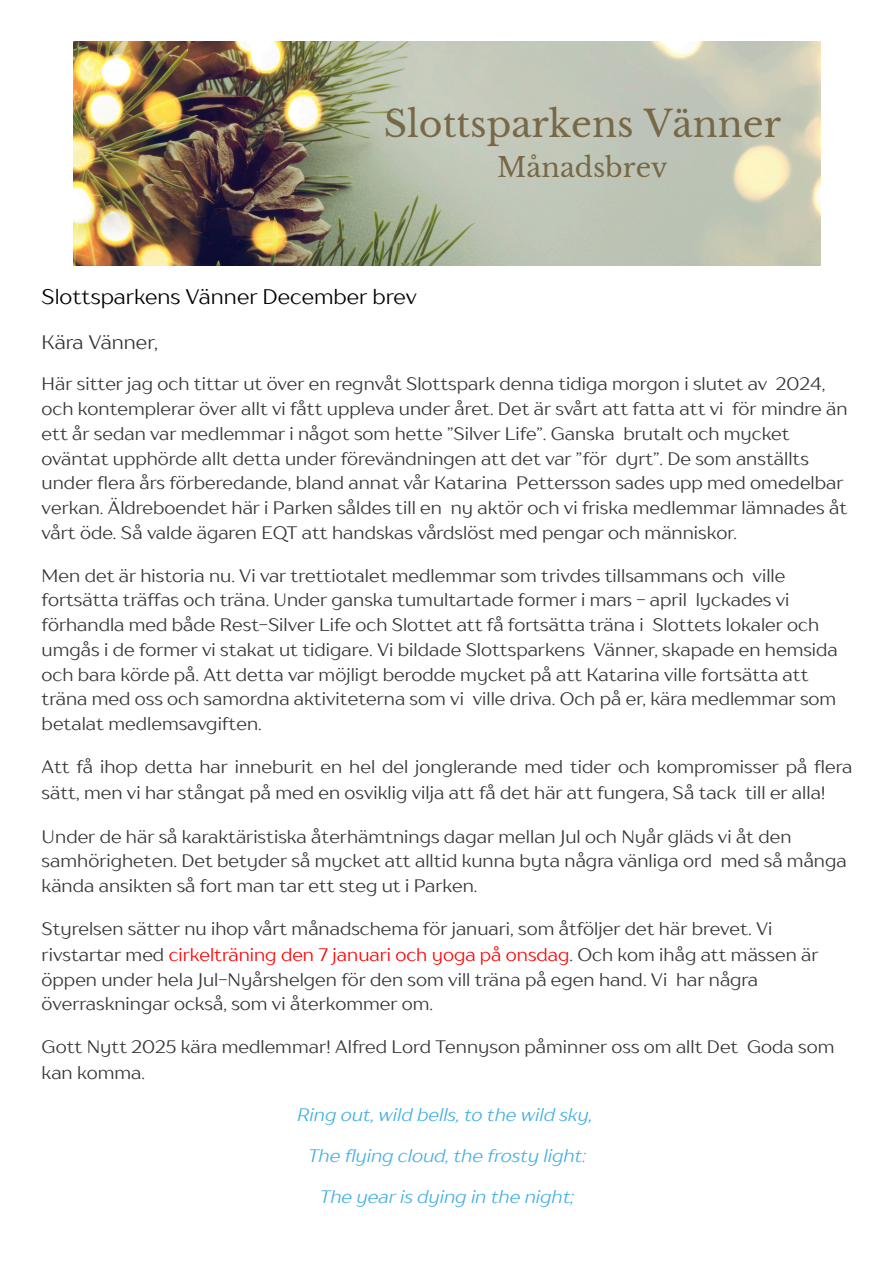
<style>
.page{position:relative;width:894px;height:1263px;background:#fff}
.page>*{position:absolute;margin:0;border:0;box-sizing:border-box;transform-origin:0 0}
.t1{font:36.3px "Libre Baskerville";color:#776847}
.t2{font:26.85px "Libre Baskerville";color:#776847}
.t3{font:21px "TT Drugs";color:#000}
.t4{font:19.5px "TT Drugs";color:#343434}
.t5{font:18px/24.8px "TT Drugs";color:#343434}
.t6{font:italic 18px "TT Drugs";color:#45b0e1}
.s1{color:#f00}
</style>
<div class="page">
<img style="left:73px;top:42px;width:747px;height:224px">
<p class="t1" style="left:383px;top:101px;width:398px">Slottsparkens Vänner</p>
<p class="t2" style="left:497px;top:151px;width:172px">Månadsbrev</p>
<h1 class="t3" style="left:42px;top:283px;width:376px">Slottsparkens Vänner December brev</h1>
<h2 class="t4" style="left:42px;top:330px;width:118px">Kära Vänner,</h2>
<p class="t5" style="left:42px;top:371px;width:807px">Här sitter jag och tittar ut över en regnvåt Slottspark denna tidiga morgon i slutet av 2024, och kontemplerar över allt vi fått uppleva under året. Det är svårt att fatta att vi för mindre än ett år sedan var medlemmar i något som hette ”Silver Life”. Ganska brutalt och mycket oväntat upphörde allt detta under förevändningen att det var ”för dyrt”. De som anställts under flera års förberedande, bland annat vår Katarina Pettersson sades upp med omedelbar verkan. Äldreboendet här i Parken såldes till en ny aktör och vi friska medlemmar lämnades åt vårt öde. Så valde ägaren EQT att handskas vårdslöst med pengar och människor.</p>
<p class="t5" style="left:42px;top:563px;width:797px">Men det är historia nu. Vi var trettiotalet medlemmar som trivdes tillsammans och ville fortsätta träffas och träna. Under ganska tumultartade former i mars - april lyckades vi förhandla med både Rest-Silver Life och Slottet att få fortsätta träna i Slottets lokaler och umgås i de former vi stakat ut tidigare. Vi bildade Slottsparkens Vänner, skapade en hemsida och bara körde på. Att detta var möjligt berodde mycket på att Katarina ville fortsätta att träna med oss och samordna aktiviteterna som vi ville driva. Och på er, kära medlemmar som betalat medlemsavgiften.</p>
<p class="t5" style="left:42px;top:753px;width:811px;line-height:25.8px">Att få ihop detta har inneburit en hel del jonglerande med tider och kompromisser på flera sätt, men vi har stångat på med en osviklig vilja att få det här att fungera, Så tack till er alla!</p>
<p class="t5" style="left:42px;top:824px;width:806px">Under de här så karaktäristiska återhämtnings dagar mellan Jul och Nyår gläds vi åt den samhörigheten. Det betyder så mycket att alltid kunna byta några vänliga ord med så många kända ansikten så fort man tar ett steg ut i Parken.</p>
<p class="t5" style="left:42px;top:916px;width:778px;line-height:25.2px">Styrelsen sätter nu ihop vårt månadschema för januari, som åtföljer det här brevet. Vi rivstartar med <span class="s1">cirkelträning den 7 januari och yoga på onsdag</span>. Och kom ihåg att mässen är öppen under hela Jul-Nyårshelgen för den som vill träna på egen hand. Vi har några överraskningar också, som vi återkommer om.</p>
<p class="t5" style="left:42px;top:1033px;width:794px;line-height:25.8px">Gott Nytt 2025 kära medlemmar! Alfred Lord Tennyson påminner oss om allt Det Goda som kan komma.</p>
<p class="t6" style="left:297px;top:1103px;width:297px">Ring out, wild bells, to the wild sky,</p>
<p class="t6" style="left:308px;top:1145px;width:279px">The flying cloud, the frosty light:</p>
<p class="t6" style="left:319px;top:1185px;width:256px">The year is dying in the night;</p>
</div>
